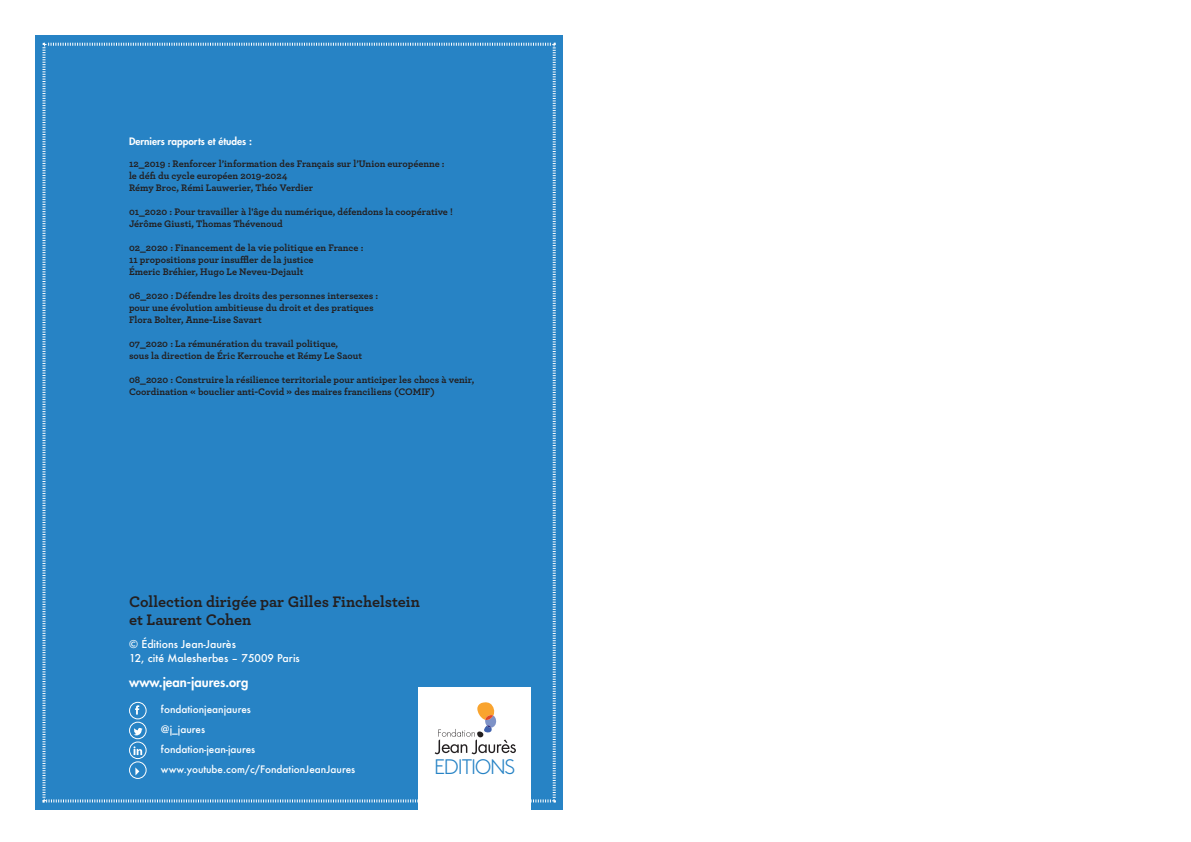
<style>
.page{position:relative;width:1191px;height:842px;background:#fff}
.page>*{position:absolute;margin:0;border:0;box-sizing:border-box;transform-origin:0 0}
.t1{font:300 21px "Brown Std";letter-spacing:-.05em;color:#2783c5}
.t2{font:700 16px/18px "Archer";color:#231f20}
.t3{font:800 13px "Futura";color:#fff}
.t4{font:500 10.5px/14px "Futura";color:#fff}
.t5{font:700 10px/12px "Archer";color:#231f20}
.t6{font:500 10px/20px "Futura";color:#fff}
.t7{font:800 10px "Futura";color:#fff}
</style>
<div class="page">
<div style="left:35px;top:36px;width:528px;height:774px;background:#2783c5"></div>
<div style="left:418px;top:687px;width:112px;height:155px;background:#fff"></div>
<svg style="left:42px;top:43px;width:514px;height:759px"></svg>
<p class="t7" style="left:129px;top:137px;width:124px">Derniers rapports et études :</p>
<p class="t5" style="left:129px;top:159px;width:317px">12_2019 : Renforcer l’information des Français sur l’Union européenne : le défi du cycle européen 2019-2024<br>Rémy Broc, Rémi Lauwerier, Théo Verdier</p>
<p class="t5" style="left:129px;top:207px;width:325px">01_2020 : Pour travailler à l'âge du numérique, défendons la coopérative !<br>Jérôme Giusti, Thomas Thévenoud</p>
<p class="t5" style="left:129px;top:243px;width:236px">02_2020 : Financement de la vie politique en France :<br>11 propositions pour insuffler de la justice<br>Émeric Bréhier, Hugo Le Neveu-Dejault</p>
<p class="t5" style="left:129px;top:291px;width:251px">06_2020 : Défendre les droits des personnes intersexes : pour une évolution ambitieuse du droit et des pratiques<br>Flora Bolter, Anne-Lise Savart</p>
<p class="t5" style="left:129px;top:339px;width:234px">07_2020 : La rémunération du travail politique,<br>sous la direction de Éric Kerrouche et Rémy Le Saout</p>
<p class="t5" style="left:129px;top:375px;width:347px">08_2020 : Construire la résilience territoriale pour anticiper les chocs à venir,<br>Coordination « bouclier anti-Covid » des maires franciliens (COMIF)</p>
<h2 class="t2" style="left:129px;top:594px;width:292px">Collection dirigée par Gilles Finchelstein et Laurent Cohen</h2>
<p class="t4" style="left:129px;top:637px;width:172px">© Éditions Jean-Jaurès<br>12, cité Malesherbes – 75009 Paris</p>
<h3 class="t3" style="left:129px;top:676px;width:121px">www.jean-jaures.org</h3>
<p class="t6" style="left:161px;top:699px;width:196px">fondationjeanjaures<br>@j_jaures<br>fondation-jean-jaures www.youtube.com/c/FondationJeanJaures</p>
<h1 class="t1" style="left:434px;top:759px;width:83px">EDITIONS</h1>
</div>
